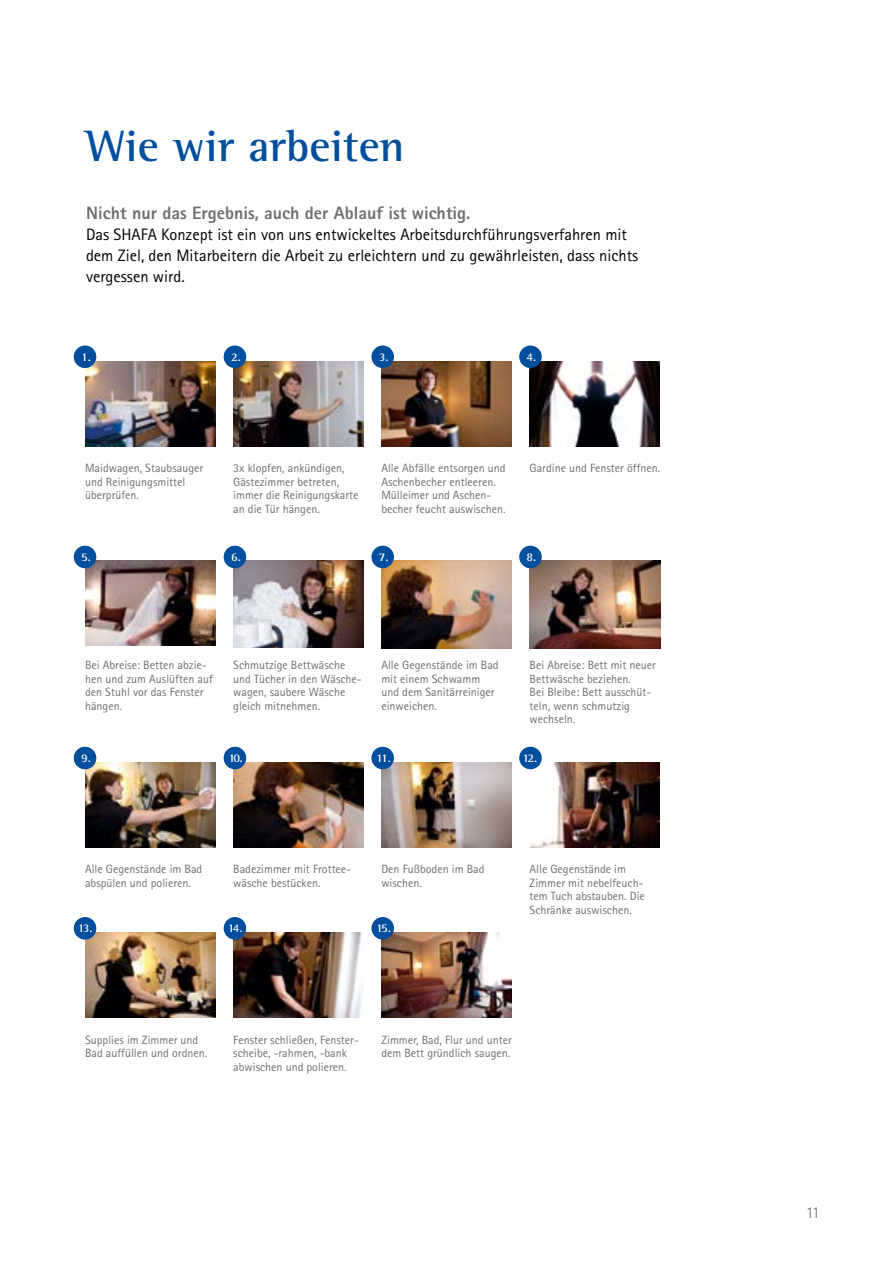
<style>
.page{position:relative;width:893px;height:1263px;background:#fff}
.page>*{position:absolute;margin:0;border:0;box-sizing:border-box;transform-origin:0 0}
.t1{font:700 45px "Rotis Semi Serif";color:#004e9e}
.t2{font:800 18px "Rotis Sans Serif";color:#6f6f6e}
.t3{font:16.5px/21px "Rotis Sans Serif";color:#000}
.t4{font:300 16.5px "Rotis Sans Serif";color:#6f6f6e}
.t5{font:12px/13.5px "Rotis Sans Serif";color:#6f6f6e}
.t6{font:700 12px "Rotis Semi Serif";letter-spacing:-.135em;color:#fff}
</style>
<div class="page">
<img style="left:233px;top:361px;width:130px;height:85px">
<img style="left:85px;top:361px;width:130px;height:85px">
<img style="left:381px;top:361px;width:131px;height:85px">
<img style="left:530px;top:361px;width:130px;height:85px">
<img style="left:85px;top:560px;width:130px;height:85px">
<img style="left:233px;top:560px;width:131px;height:88px">
<img style="left:381px;top:560px;width:130px;height:88px">
<img style="left:530px;top:560px;width:130px;height:88px">
<img style="left:530px;top:762px;width:130px;height:85px">
<img style="left:85px;top:762px;width:130px;height:85px">
<img style="left:233px;top:762px;width:130px;height:85px">
<img style="left:381px;top:762px;width:131px;height:85px">
<img style="left:85px;top:932px;width:130px;height:85px">
<img style="left:233px;top:932px;width:130px;height:85px">
<img style="left:381px;top:932px;width:131px;height:85px">
<div style="left:74px;top:345px;width:22px;height:23px;background:#004e9e;border-radius:50%"></div>
<div style="left:224px;top:345px;width:22px;height:23px;background:#004e9e;border-radius:50%"></div>
<div style="left:371px;top:345px;width:23px;height:23px;background:#004e9e;border-radius:50%"></div>
<div style="left:519px;top:345px;width:23px;height:23px;background:#004e9e;border-radius:50%"></div>
<div style="left:74px;top:546px;width:22px;height:22px;background:#004e9e;border-radius:50%"></div>
<div style="left:224px;top:546px;width:22px;height:22px;background:#004e9e;border-radius:50%"></div>
<div style="left:371px;top:546px;width:23px;height:22px;background:#004e9e;border-radius:50%"></div>
<div style="left:519px;top:546px;width:23px;height:22px;background:#004e9e;border-radius:50%"></div>
<div style="left:74px;top:747px;width:22px;height:22px;background:#004e9e;border-radius:50%"></div>
<div style="left:224px;top:747px;width:22px;height:22px;background:#004e9e;border-radius:50%"></div>
<div style="left:74px;top:917px;width:22px;height:22px;background:#004e9e;border-radius:50%"></div>
<div style="left:224px;top:917px;width:22px;height:22px;background:#004e9e;border-radius:50%"></div>
<div style="left:371px;top:917px;width:23px;height:22px;background:#004e9e;border-radius:50%"></div>
<div style="left:371px;top:747px;width:23px;height:22px;background:#004e9e;border-radius:50%"></div>
<div style="left:519px;top:747px;width:23px;height:22px;background:#004e9e;border-radius:50%"></div>
<h1 class="t1" style="left:86px;top:119px;width:320px">Wie wir arbeiten</h1>
<h2 class="t2" style="left:86px;top:202px;width:386px">Nicht nur das Ergebnis, auch der Ablauf ist wichtig.</h2>
<h3 class="t3" style="left:86px;top:224px;width:554px">Das SHAFA Konzept ist ein von uns entwickeltes Arbeitsdurchführungsverfahren mit dem Ziel, den Mitarbeitern die Arbeit zu erleichtern und zu gewährleisten, dass nichts vergessen wird.</h3>
<p class="t6" style="left:81px;top:349px;width:11px">1.</p>
<p class="t6" style="left:231px;top:349px;width:11px">2.</p>
<p class="t6" style="left:379px;top:349px;width:11px">3.</p>
<p class="t6" style="left:527px;top:349px;width:11px">4.</p>
<p class="t5" style="left:85px;top:461px;width:120px">Maidwagen, Staubsauger und Reinigungsmittel überprüfen.</p>
<p class="t5" style="left:233px;top:461px;width:127px">3x klopfen, ankündigen,<br>Gästezimmer betreten, immer die Reinigungskarte an die Tür hängen.</p>
<p class="t5" style="left:381px;top:461px;width:126px">Alle Abfälle entsorgen und<br>Aschenbecher entleeren.<br>Mülleimer und Aschen&shy;becher feucht auswischen.</p>
<p class="t5" style="left:530px;top:461px;width:132px">Gardine und Fenster öffnen.</p>
<p class="t6" style="left:81px;top:550px;width:11px">5.</p>
<p class="t6" style="left:231px;top:550px;width:11px">6.</p>
<p class="t6" style="left:379px;top:550px;width:11px">7.</p>
<p class="t6" style="left:527px;top:550px;width:11px">8.</p>
<p class="t5" style="left:85px;top:658px;width:129px">Bei Abreise: Betten abzie&shy;hen und zum Auslüften auf den Stuhl vor das Fenster hängen.</p>
<p class="t5" style="left:233px;top:658px;width:130px">Schmutzige Bettwäsche und Tücher in den Wäsche&shy;wagen, saubere Wäsche gleich mitnehmen.</p>
<p class="t5" style="left:381px;top:658px;width:119px">Alle Gegenstände im Bad mit einem Schwamm und dem Sanitärreiniger einweichen.</p>
<p class="t5" style="left:530px;top:658px;width:128px">Bei Abreise: Bett mit neuer<br>Bettwäsche beziehen.<br>Bei Bleibe: Bett ausschüt&shy;teln, wenn schmutzig wechseln.</p>
<p class="t6" style="left:81px;top:751px;width:11px">9.</p>
<p class="t6" style="left:228px;top:751px;width:16px">10.</p>
<p class="t6" style="left:376px;top:751px;width:16px">11.</p>
<p class="t6" style="left:523px;top:751px;width:16px">12.</p>
<p class="t5" style="left:85px;top:862px;width:119px">Alle Gegenstände im Bad abspülen und polieren.</p>
<p class="t5" style="left:233px;top:862px;width:119px">Badezimmer mit Frottee&shy;wäsche bestücken.</p>
<p class="t5" style="left:381px;top:862px;width:105px">Den Fußboden im Bad wischen.</p>
<p class="t5" style="left:530px;top:862px;width:117px">Alle Gegenstände im<br>Zimmer mit nebelfeuch&shy;tem Tuch abstauben. Die<br>Schränke auswischen.</p>
<p class="t6" style="left:78px;top:920px;width:16px">13.</p>
<p class="t6" style="left:228px;top:920px;width:16px">14.</p>
<p class="t6" style="left:376px;top:921px;width:16px">15.</p>
<p class="t5" style="left:85px;top:1032px;width:124px">Supplies im Zimmer und<br>Bad auffüllen und ordnen.</p>
<p class="t5" style="left:233px;top:1032px;width:127px">Fenster schließen, Fenster&shy;scheibe, -rahmen, -bank abwischen und polieren.</p>
<p class="t5" style="left:381px;top:1032px;width:132px">Zimmer, Bad, Flur und unter dem Bett gründlich saugen.</p>
<h3 class="t4" style="left:806px;top:1203px;width:16px">11</h3>
</div>
